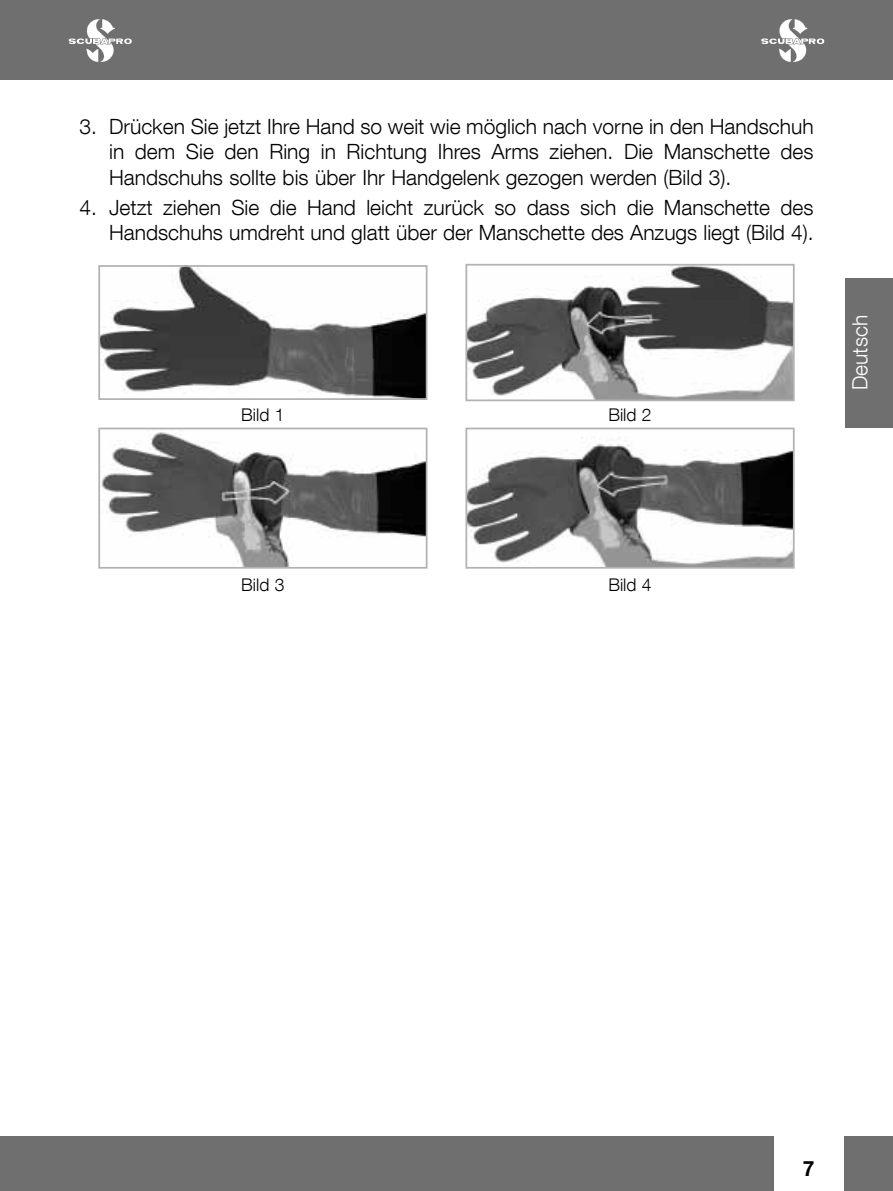
<style>
.page{position:relative;width:893px;height:1191px;background:#fff}
.page>*{position:absolute;margin:0;border:0;box-sizing:border-box;transform-origin:0 0}
.t1{font:300 21px/25.2px "Helvetica Neue LT Com";color:#000;text-align:justify}
.t2{font:300 21px "Helvetica Neue LT Com";color:#fff}
.t3{font:700 21px "Helvetica Neue LT Com";color:#000}
.t4{font:300 17.5px "Helvetica Neue LT Com";color:#000}
</style>
<div class="page">
<div style="left:0;top:1136px;width:893px;height:55px;background:#706f6f"></div>
<div style="left:0;top:0;width:893px;height:79px;background:#706f6f"></div>
<div style="left:774px;top:1135px;width:69px;height:56px;background:#fff"></div>
<svg style="left:69px;top:19px;width:63px;height:43px"></svg>
<svg style="left:761px;top:19px;width:63px;height:43px"></svg>
<img style="left:101px;top:268px;width:323px;height:129px">
<div style="left:98px;top:265px;width:329px;height:135px;border:2px solid #b3b2b2"></div>
<img style="left:468px;top:267px;width:324px;height:131px">
<div style="left:465px;top:264px;width:330px;height:137px;border:2px solid #b3b2b2"></div>
<img style="left:101px;top:430px;width:323px;height:135px">
<div style="left:98px;top:427px;width:329px;height:141px;border:2px solid #b3b2b2"></div>
<img style="left:468px;top:437px;width:324px;height:128px">
<div style="left:465px;top:427px;width:330px;height:141px;border:2px solid #b3b2b2"></div>
<div style="left:845px;top:278px;width:48px;height:149px;background:#706f6f"></div>
<p class="t1" style="left:109px;top:114px;width:706px;text-indent:-30px">3. Drücken Sie jetzt Ihre Hand so weit wie möglich nach vorne in den Handschuh in dem Sie den Ring in Richtung Ihres Arms ziehen. Die Manschette des Handschuhs sollte bis über Ihr Handgelenk gezogen werden (Bild 3).</p>
<p class="t1" style="left:79px;top:194px;width:736px;text-align:right">4. Jetzt ziehen Sie die Hand leicht zurück so dass sich die Manschette des<br>Handschuhs umdreht und glatt über der Manschette des Anzugs liegt (Bild 4).</p>
<p class="t4" style="left:241px;top:404px;width:45px">Bild 1</p>
<p class="t4" style="left:608px;top:404px;width:45px">Bild 2</p>
<p class="t2" style="left:847px;top:390px;width:77px;rotate:-90deg">Deutsch</p>
<p class="t4" style="left:241px;top:574px;width:45px">Bild 3</p>
<p class="t4" style="left:608px;top:574px;width:45px">Bild 4</p>
<p class="t3" style="left:803px;top:1155px;width:13px">7</p>
</div>
